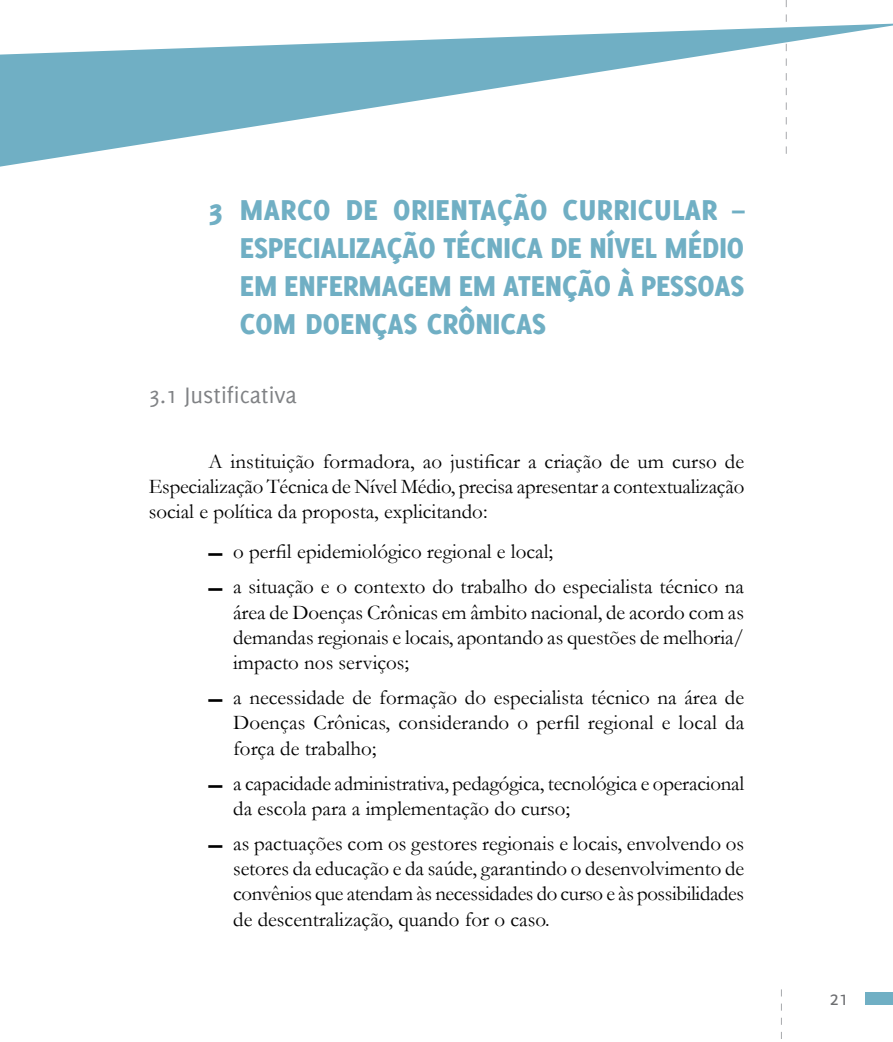
<style>
.page{position:relative;width:893px;height:1042px;background:#fff}
.page>*{position:absolute;margin:0;border:0;box-sizing:border-box;transform-origin:0 0}
.t1{font:800 31.5px/37.8px "Delicious";letter-spacing:-.005em;color:#70afc4;text-align:justify}
.t2{font:24.5px "Delicious";color:#808285}
.t3{font:21px/25.2px "Garamond";color:#000;text-align:justify}
.t4{font:21px "Delicious";color:#6d6e71}
.s1{font-size:14px}
</style>
<div class="page">
<svg style="left:786px;top:0;width:1px;height:22px"></svg>
<div style="left:866px;top:991px;width:27px;height:13px;background:#70afc4"></div>
<svg style="left:781px;top:989px;width:1px;height:50px"></svg>
<svg style="left:0;top:23px;width:893px;height:144px"></svg>
<p class="t1" style="left:240px;top:191px;width:506px;text-indent:-32px">3 MARCO DE ORIENTAÇÃO CURRICULAR – ESPECIALIZAÇÃO TÉCNICA DE NÍVEL MÉDIO EM ENFERMAGEM EM ATENÇÃO À PESSOAS COM DOENÇAS CRÔNICAS</p>
<p class="t2" style="left:149px;top:381px;width:150px">3.1 Justificativa</p>
<p class="t3" style="left:149px;top:448px;width:597px;text-indent:60px">A instituição formadora, ao justificar a criação de um curso de Especialização Técnica de Nível Médio, precisa apresentar a contextualização social e política da proposta, explicitando:</p>
<p class="t3" style="left:208px;top:533px;width:537px;line-height:35.2px"><span class="s1">▬</span> o perfil epidemiológico regional e local;<br><span class="s1">▬</span> a situação e o contexto do trabalho do especialista técnico na</p>
<p class="t3" style="left:233px;top:599px;width:512px">área de Doenças Crônicas em âmbito nacional, de acordo com as demandas regionais e locais, apontando as questões de melhoria/ impacto nos serviços;</p>
<p class="t3" style="left:233px;top:684px;width:513px;text-indent:-25px"><span class="s1">▬</span> a necessidade de formação do especialista técnico na área de Doenças Crônicas, considerando o perfil regional e local da força de trabalho;</p>
<p class="t3" style="left:233px;top:770px;width:513px;text-indent:-25px"><span class="s1">▬</span> a capacidade administrativa, pedagógica, tecnológica e operacional da escola para a implementação do curso;</p>
<p class="t3" style="left:233px;top:830px;width:513px;text-indent:-25px"><span class="s1">▬</span> as pactuações com os gestores regionais e locais, envolvendo os setores da educação e da saúde, garantindo o desenvolvimento de convênios que atendam às necessidades do curso e às possibilidades de descentralização, quando for o caso.</p>
<p class="t4" style="left:829px;top:986px;width:20px">21</p>
</div>
